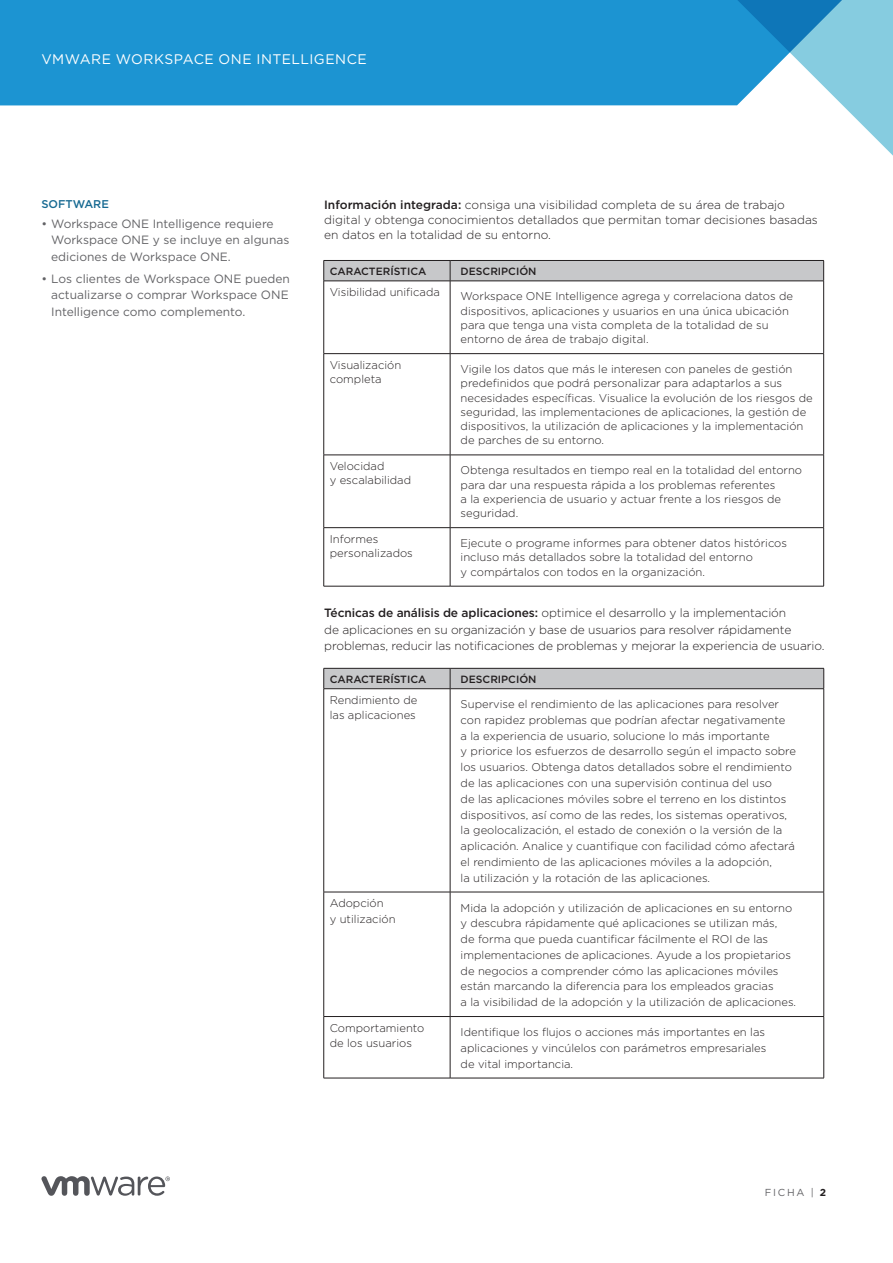
<style>
.page{position:relative;width:893px;height:1263px;background:#fff}
.page>*{position:absolute;margin:0;border:0;box-sizing:border-box;transform-origin:0 0}
.FOLIO-WHITE{font:13.8px "Gotham";letter-spacing:.035em;color:#fff}
._3a__BODY_TEXT{font:300 12px/16.5px "Gotham";letter-spacing:-.01em;color:#231f20}
.t1{font:12px/16.5px "Gotham";color:#636366}
._4a__SUBHEAD-1{font:300 12px/15px "Gotham";color:#231f20}
._10c__TABLE_BODY{font:300 11.25px/15.8px "Gotham";color:#231f20}
._5a__SIDEBAR-HEAD{font:500 11.25px "Gotham";color:#176a92}
._10a__TABLE_HEAD{font:500 10.5px "Gotham";color:#231f20}
.FOLIO-BOTTOM-GRAY{font:10.2px "Gotham";letter-spacing:.18em;color:#636366}
.s1{font-weight:500}
.s2{font-weight:700;color:#231f20}
</style>
<div class="page">
<svg style="left:41px;top:1176px;width:129px;height:20px"></svg>
<div style="left:0;top:0;width:724px;height:105px;background:#1c94d2"></div>
<svg style="left:724px;top:0;width:169px;height:156px"></svg>
<svg style="left:323px;top:260px;width:501px;height:21px;background:#b9babc"></svg>
<hr style="left:324px;top:281px;width:126px;height:1px;background:#231f20">
<hr style="left:323px;top:281px;width:1px;height:72px;background:#231f20">
<hr style="left:450px;top:281px;width:374px;height:1px;background:#231f20">
<hr style="left:450px;top:281px;width:1px;height:72px;background:#231f20">
<hr style="left:823px;top:281px;width:1px;height:72px;background:#231f20">
<hr style="left:324px;top:353px;width:126px;height:1px;background:#231f20">
<hr style="left:323px;top:354px;width:1px;height:101px;background:#231f20">
<hr style="left:450px;top:353px;width:374px;height:1px;background:#231f20">
<hr style="left:450px;top:354px;width:1px;height:101px;background:#231f20">
<hr style="left:823px;top:354px;width:1px;height:101px;background:#231f20">
<hr style="left:324px;top:455px;width:126px;height:1px;background:#231f20">
<hr style="left:323px;top:455px;width:1px;height:72px;background:#231f20">
<hr style="left:450px;top:455px;width:374px;height:1px;background:#231f20">
<hr style="left:450px;top:455px;width:1px;height:72px;background:#231f20">
<hr style="left:823px;top:455px;width:1px;height:72px;background:#231f20">
<hr style="left:324px;top:527px;width:126px;height:1px;background:#231f20">
<hr style="left:323px;top:528px;width:1px;height:58px;background:#231f20">
<hr style="left:450px;top:527px;width:374px;height:1px;background:#231f20">
<hr style="left:450px;top:528px;width:1px;height:58px;background:#231f20">
<hr style="left:823px;top:528px;width:1px;height:58px;background:#231f20">
<hr style="left:324px;top:586px;width:126px;height:1px;background:#231f20">
<hr style="left:450px;top:586px;width:374px;height:1px;background:#231f20">
<div style="left:323px;top:668px;width:501px;height:21px;background:#c7c8ca"></div>
<hr style="left:324px;top:688px;width:126px;height:1px;background:#231f20">
<hr style="left:323px;top:689px;width:1px;height:203px;background:#231f20">
<hr style="left:450px;top:688px;width:374px;height:1px;background:#231f20">
<hr style="left:450px;top:689px;width:1px;height:203px;background:#231f20">
<hr style="left:823px;top:689px;width:1px;height:203px;background:#231f20">
<hr style="left:324px;top:892px;width:126px;height:1px;background:#231f20">
<hr style="left:323px;top:892px;width:1px;height:124px;background:#231f20">
<hr style="left:450px;top:892px;width:374px;height:1px;background:#231f20">
<hr style="left:450px;top:892px;width:1px;height:124px;background:#231f20">
<hr style="left:823px;top:892px;width:1px;height:124px;background:#231f20">
<hr style="left:324px;top:1016px;width:126px;height:1px;background:#231f20">
<hr style="left:323px;top:1017px;width:1px;height:61px;background:#231f20">
<hr style="left:450px;top:1016px;width:374px;height:1px;background:#231f20">
<hr style="left:450px;top:1017px;width:1px;height:61px;background:#231f20">
<hr style="left:823px;top:1017px;width:1px;height:61px;background:#231f20">
<hr style="left:324px;top:1078px;width:126px;height:1px;background:#231f20">
<hr style="left:450px;top:1078px;width:374px;height:1px;background:#231f20">
<p class="FOLIO-WHITE" style="left:41px;top:50px;width:327px">VMWARE WORKSPACE ONE INTELLIGENCE</p>
<p class="_5a__SIDEBAR-HEAD" style="left:41px;top:197px;width:69px">SOFTWARE</p>
<p class="t1" style="left:51px;top:215px;width:240px;text-indent:-10px">• Workspace ONE Intelligence requiere<br>Workspace ONE y se incluye en algunas ediciones de Workspace ONE.</p>
<p class="t1" style="left:51px;top:270px;width:240px;text-align:justify;text-indent:-10px">• Los clientes de Workspace ONE pueden actualizarse o comprar Workspace ONE Intelligence como complemento.</p>
<p class="_4a__SUBHEAD-1" style="left:324px;top:197px;width:495px"><span class="s1">Información integrada:</span> consiga una visibilidad completa de su área de trabajo digital y obtenga conocimientos detallados que permitan tomar decisiones basadas en datos en la totalidad de su entorno.</p>
<p class="_10a__TABLE_HEAD" style="left:330px;top:264px;width:98px">CARACTERÍSTICA</p>
<p class="_10a__TABLE_HEAD" style="left:461px;top:264px;width:77px">DESCRIPCIÓN</p>
<p class="_10c__TABLE_BODY" style="left:330px;top:284px;width:112px">Visibilidad unificada</p>
<p class="_10c__TABLE_BODY" style="left:461px;top:289px;width:334px;line-height:14.2px">Workspace ONE Intelligence agrega y correlaciona datos de dispositivos, aplicaciones y usuarios en una única ubicación para que tenga una vista completa de la totalidad de su entorno de área de trabajo digital.</p>
<p class="_10c__TABLE_BODY" style="left:330px;top:357px;width:73px;line-height:14.2px">Visualización completa</p>
<p class="_10c__TABLE_BODY" style="left:461px;top:362px;width:354px;line-height:14.2px">Vigile los datos que más le interesen con paneles de gestión predefinidos que podrá personalizar para adaptarlos a sus necesidades específicas. Visualice la evolución de los riesgos de seguridad, las implementaciones de aplicaciones, la gestión de dispositivos, la utilización de aplicaciones y la implementación de parches de su entorno.</p>
<p class="_10c__TABLE_BODY" style="left:330px;top:458px;width:83px;line-height:14.2px">Velocidad<br>y escalabilidad</p>
<p class="_10c__TABLE_BODY" style="left:461px;top:463px;width:343px;line-height:14.2px">Obtenga resultados en tiempo real en la totalidad del entorno para dar una respuesta rápida a los problemas referentes<br>a la experiencia de usuario y actuar frente a los riesgos de seguridad.</p>
<p class="_10c__TABLE_BODY" style="left:330px;top:531px;width:85px;line-height:14.2px">Informes personalizados</p>
<p class="_10c__TABLE_BODY" style="left:461px;top:536px;width:328px;line-height:14.2px">Ejecute o programe informes para obtener datos históricos incluso más detallados sobre la totalidad del entorno<br>y compártalos con todos en la organización.</p>
<p class="_3a__BODY_TEXT" style="left:324px;top:604px;width:502px"><span class="s1">Técnicas de análisis de aplicaciones:</span> optimice el desarrollo y la implementación<br>de aplicaciones en su organización y base de usuarios para resolver rápidamente problemas, reducir las notificaciones de problemas y mejorar la experiencia de usuario.</p>
<p class="_10a__TABLE_HEAD" style="left:330px;top:672px;width:98px">CARACTERÍSTICA</p>
<p class="_10a__TABLE_HEAD" style="left:461px;top:672px;width:77px">DESCRIPCIÓN</p>
<p class="_10c__TABLE_BODY" style="left:330px;top:691px;width:89px">Rendimiento de las aplicaciones</p>
<p class="_10c__TABLE_BODY" style="left:461px;top:696px;width:337px">Supervise el rendimiento de las aplicaciones para resolver con rapidez problemas que podrían afectar negativamente<br>a la experiencia de usuario, solucione lo más importante<br>y priorice los esfuerzos de desarrollo según el impacto sobre los usuarios. Obtenga datos detallados sobre el rendimiento de las aplicaciones con una supervisión continua del uso<br>de las aplicaciones móviles sobre el terreno en los distintos dispositivos, así como de las redes, los sistemas operativos, la geolocalización, el estado de conexión o la versión de la aplicación. Analice y cuantifique con facilidad cómo afectará el rendimiento de las aplicaciones móviles a la adopción,<br>la utilización y la rotación de las aplicaciones.</p>
<p class="_10c__TABLE_BODY" style="left:330px;top:895px;width:67px">Adopción<br>y utilización</p>
<p class="_10c__TABLE_BODY" style="left:461px;top:899px;width:337px">Mida la adopción y utilización de aplicaciones en su entorno y descubra rápidamente qué aplicaciones se utilizan más,<br>de forma que pueda cuantificar fácilmente el ROI de las implementaciones de aplicaciones. Ayude a los propietarios de negocios a comprender cómo las aplicaciones móviles están marcando la diferencia para los empleados gracias<br>a la visibilidad de la adopción y la utilización de aplicaciones.</p>
<p class="_10c__TABLE_BODY" style="left:330px;top:1019px;width:96px">Comportamiento de los usuarios</p>
<p class="_10c__TABLE_BODY" style="left:461px;top:1024px;width:307px">Identifique los flujos o acciones más importantes en las aplicaciones y vincúlelos con parámetros empresariales de vital importancia.</p>
<p class="FOLIO-BOTTOM-GRAY" style="left:765px;top:1185px;width:63px">FICHA | <span class="s2">2</span></p>
</div>
